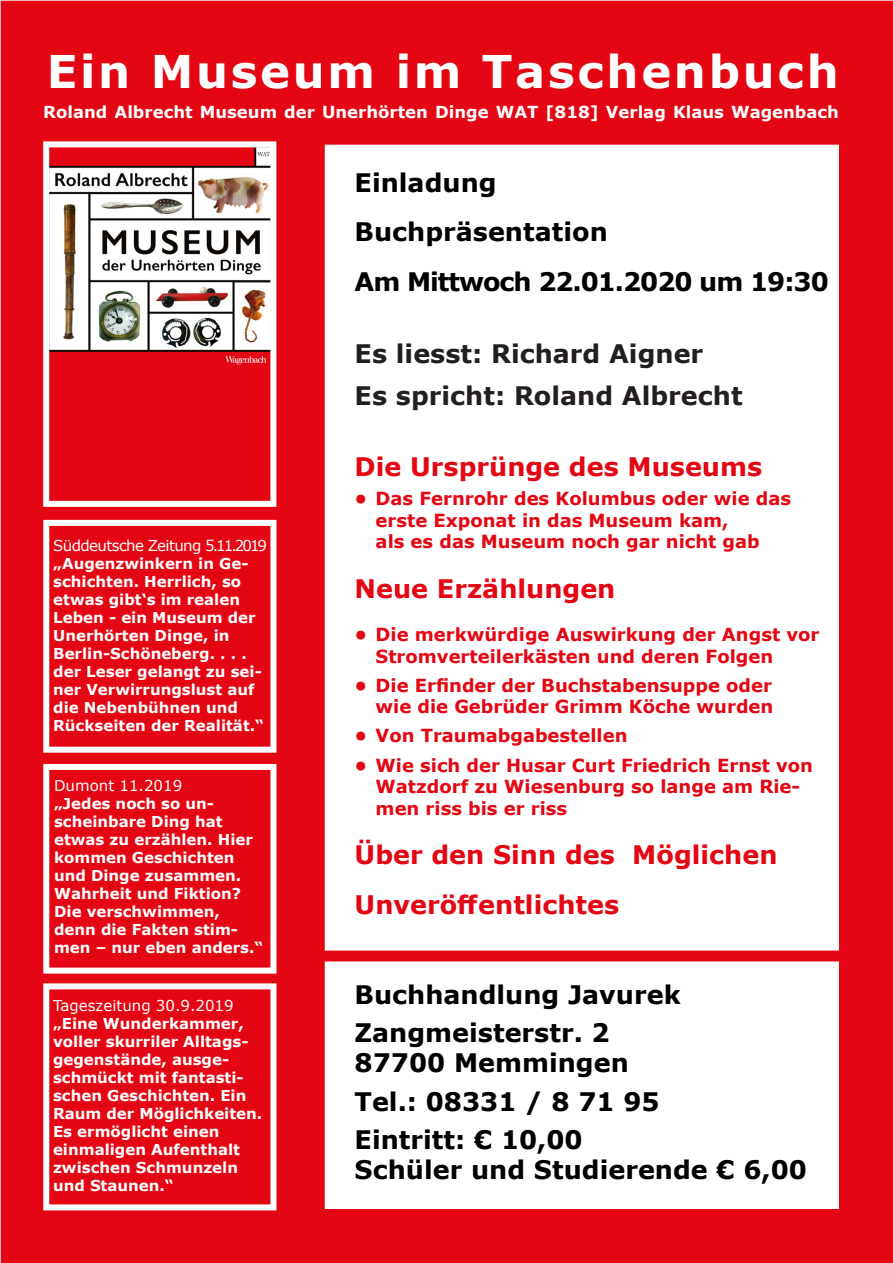
<style>
.page{position:relative;width:893px;height:1263px;background:#fff}
.page>*{position:absolute;margin:0;border:0;box-sizing:border-box;transform-origin:0 0}
.tt{font:700 45px "Verdana";letter-spacing:.06em;color:#fff}
.tt-2{font:700 25.5px/30.6px "Verdana";color:#000}
.tt-3{font:700 25.5px "Verdana";color:#e40613}
.tt-4{font:700 25.5px "Verdana";color:#231f20}
.tt-5{font:700 25.5px "Verdana";letter-spacing:-.04em;color:#000}
.tap{font:700 18px/21.6px "Verdana";color:#e40613}
.tt-6{font:700 18px/21.6px "Verdana";color:#e40613}
.t1{font:700 16.5px "Verdana";color:#fff}
.t2{font:700 15px/18px "Verdana";color:#fff}
.t3{font:15px "Verdana";letter-spacing:-.005em;color:#fff}
.t4{font:15px "Verdana";letter-spacing:-.04em;color:#fff}
</style>
<div class="page">
<div style="left:1px;top:1px;width:892px;height:1262px;background:#e40613"></div>
<div style="left:325px;top:145px;width:514px;height:805px;background:#fff"></div>
<img style="left:50px;top:148px;width:219px;height:217px">
<div style="left:43px;top:141px;width:233px;height:366px;border:6px solid #fff"></div>
<div style="left:43px;top:764px;width:233px;height:209px;border:6px solid #fff"></div>
<div style="left:43px;top:983px;width:233px;height:227px;border:6px solid #fff"></div>
<div style="left:43px;top:520px;width:233px;height:233px;border:6px solid #fff"></div>
<div style="left:325px;top:961px;width:514px;height:248px;background:#fff"></div>
<p class="tt" style="left:47px;top:40px;width:793px">Ein Museum im Taschenbuch</p>
<p class="t1" style="left:43px;top:100px;width:797px">Roland Albrecht Museum der Unerhörten Dinge WAT [818] Verlag Klaus Wagenbach</p>
<p class="tt-2" style="left:355px;top:167px;width:144px">Einladung</p>
<p class="tt-2" style="left:355px;top:216px;width:255px">Buchpräsentation</p>
<p class="tt-5" style="left:355px;top:263px;width:476px">Am Mittwoch 22.01.2020 um 19:30</p>
<p class="t4" style="left:53px;top:535px;width:215px">Süddeutsche Zeitung 5.11.2019</p>
<p class="t2" style="left:53px;top:554px;width:212px">„Augenzwinkern in Ge&shy;schichten. Herrlich, so etwas gibt‘s im realen<br>Leben - ein Museum der<br>Unerhörten Dinge, in<br>Berlin-Schöneberg. . . . der Leser gelangt zu sei&shy;ner Verwirrungslust auf die Nebenbühnen und<br>Rückseiten der Realität.“</p>
<p class="t3" style="left:54px;top:775px;width:130px">Dumont 11.2019</p>
<p class="t2" style="left:54px;top:794px;width:211px">„Jedes noch so un&shy;scheinbare Ding hat etwas zu erzählen. Hier kommen Geschichten und Dinge zusammen.<br>Wahrheit und Fiktion?<br>Die verschwimmen, denn die Fakten stim&shy;men – nur eben anders.“</p>
<p class="t3" style="left:53px;top:995px;width:182px">Tageszeitung 30.9.2019</p>
<p class="t2" style="left:53px;top:1014px;width:211px">„Eine Wunderkammer, voller skurriler Alltags&shy;gegenstände, ausge&shy;schmückt mit fantasti&shy;schen Geschichten. Ein<br>Raum der Möglichkeiten.<br>Es ermöglicht einen einmaligen Aufenthalt zwischen Schmunzeln und Staunen.“</p>
<p class="tt-4" style="left:355px;top:336px;width:350px">Es liesst: Richard Aigner</p>
<p class="tt-4" style="left:355px;top:378px;width:389px">Es spricht: Roland Albrecht</p>
<p class="tt-3" style="left:355px;top:449px;width:409px">Die Ursprünge des Museums</p>
<p class="tt-6" style="left:376px;top:487px;width:417px;text-indent:-21px">• Das Fernrohr des Kolumbus oder wie das erste Exponat in das Museum kam,</p>
<p class="tt-6" style="left:376px;top:531px;width:386px">als es das Museum noch gar nicht gab</p>
<p class="tt-3" style="left:355px;top:570px;width:262px">Neue Erzählungen</p>
<p class="tap" style="left:376px;top:623px;width:445px;text-indent:-21px">• Die merkwürdige Auswirkung der Angst vor<br>Stromverteilerkästen und deren Folgen</p>
<p class="tap" style="left:355px;top:674px;width:419px">• Die Erfinder der Buchstabensuppe oder</p>
<p class="tap" style="left:376px;top:696px;width:399px">wie die Gebrüder Grimm Köche wurden</p>
<p class="tap" style="left:355px;top:725px;width:274px">• Von Traumabgabestellen</p>
<p class="tap" style="left:376px;top:754px;width:439px;text-indent:-21px">• Wie sich der Husar Curt Friedrich Ernst von<br>Watzdorf zu Wiesenburg so lange am Rie&shy;men riss bis er riss</p>
<p class="tt-3" style="left:355px;top:837px;width:424px">Über den Sinn des Möglichen</p>
<p class="tt-3" style="left:355px;top:886px;width:266px">Unveröffentlichtes</p>
<p class="tt-2" style="left:355px;top:979px;width:328px">Buchhandlung Javurek</p>
<p class="tt-2" style="left:355px;top:1017px;width:257px">Zangmeisterstr. 2</p>
<p class="tt-2" style="left:355px;top:1047px;width:276px">87700 Memmingen</p>
<p class="tt-2" style="left:355px;top:1085px;width:306px">Tel.: 08331 / 8 71 95</p>
<p class="tt-2" style="left:355px;top:1123px;width:454px">Eintritt: € 10,00<br>Schüler und Studierende € 6,00</p>
</div>
